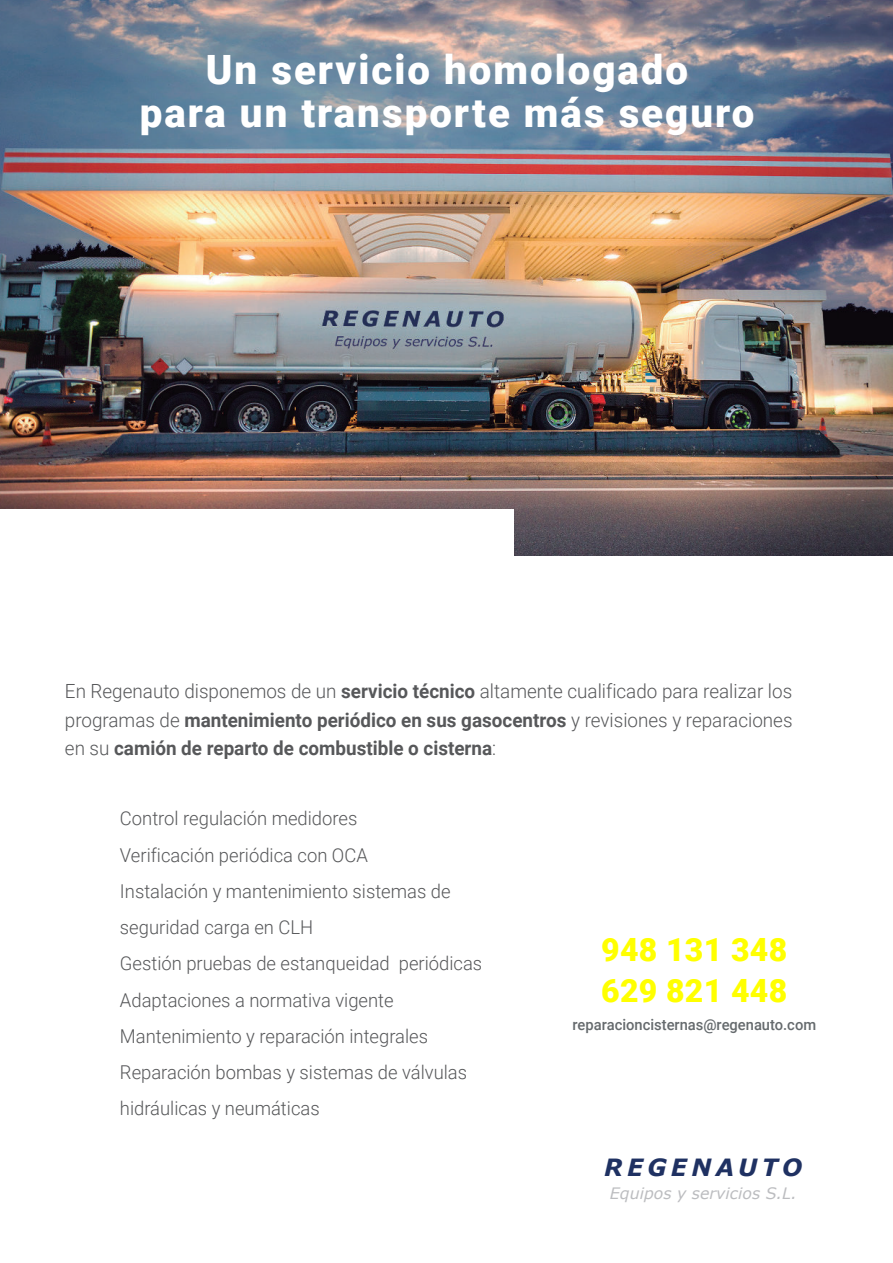
<style>
.page{position:relative;width:893px;height:1263px;background:#fff}
.page>*{position:absolute;margin:0;border:0;box-sizing:border-box;transform-origin:0 0}
.t1{font:900 40.35px/43px "Roboto";letter-spacing:.05em;color:#fff;text-align:center}
.t2{font:900 32.1px/41.2px "Roboto";letter-spacing:.01em;color:#ff0}
.t3{font:italic 700 23.7px "Verdana";letter-spacing:.18em;color:#1f3162}
.t4{font:300 19.5px/28.7px "Roboto";color:#57585a;text-align:justify}
.t5{font:300 19.05px/36.2px "Roboto";color:#57585a}
.t6{font:italic 15.75px "Verdana";color:#bcbdc0}
.t7{font:500 15.15px "Roboto";color:#656a6d}
.s1{font-weight:700}
</style>
<div class="page">
<img style="left:0;top:0;width:893px;height:556px">
<div style="left:0;top:509px;width:514px;height:63px;background:#fff"></div>
<div style="left:563px;top:891px;width:263px;height:174px;border:2px solid #fff;border-radius:14px"></div>
<div style="left:662px;top:862px;width:65px;height:65px;background:#fff;border-radius:50%"></div>
<div style="left:563px;top:1041px;width:263px;height:27px;background:#fff"></div>
<h1 class="t1" style="left:140px;top:52px;width:616px">Un servicio homologado<br>para un transporte más seguro</h1>
<p class="t4" style="left:65px;top:678px;width:729px">En Regenauto disponemos de un <span class="s1">servicio técnico</span> altamente cualificado para realizar los programas de <span class="s1">mantenimiento periódico en sus gasocentros</span> y revisiones y reparaciones en su <span class="s1">camión de reparto de combustible o cisterna</span>:</p>
<p class="t5" style="left:120px;top:802px;width:364px">Control regulación medidores<br>Verificación periódica con OCA<br>Instalación y mantenimiento sistemas de seguridad carga en CLH<br>Gestión pruebas de estanqueidad periódicas Adaptaciones a normativa vigente Mantenimiento y reparación integrales Reparación bombas y sistemas de válvulas hidráulicas y neumáticas</p>
<h2 class="t2" style="left:601px;top:931px;width:188px">948 131 348<br>629 821 448</h2>
<p class="t7" style="left:573px;top:1018px;width:245px">reparacioncisternas@regenauto.com</p>
<p class="t3" style="left:604px;top:1154px;width:200px">REGENAUTO</p>
<p class="t6" style="left:610px;top:1187px;width:188px">Equipos y servicios S.L.</p>
</div>
